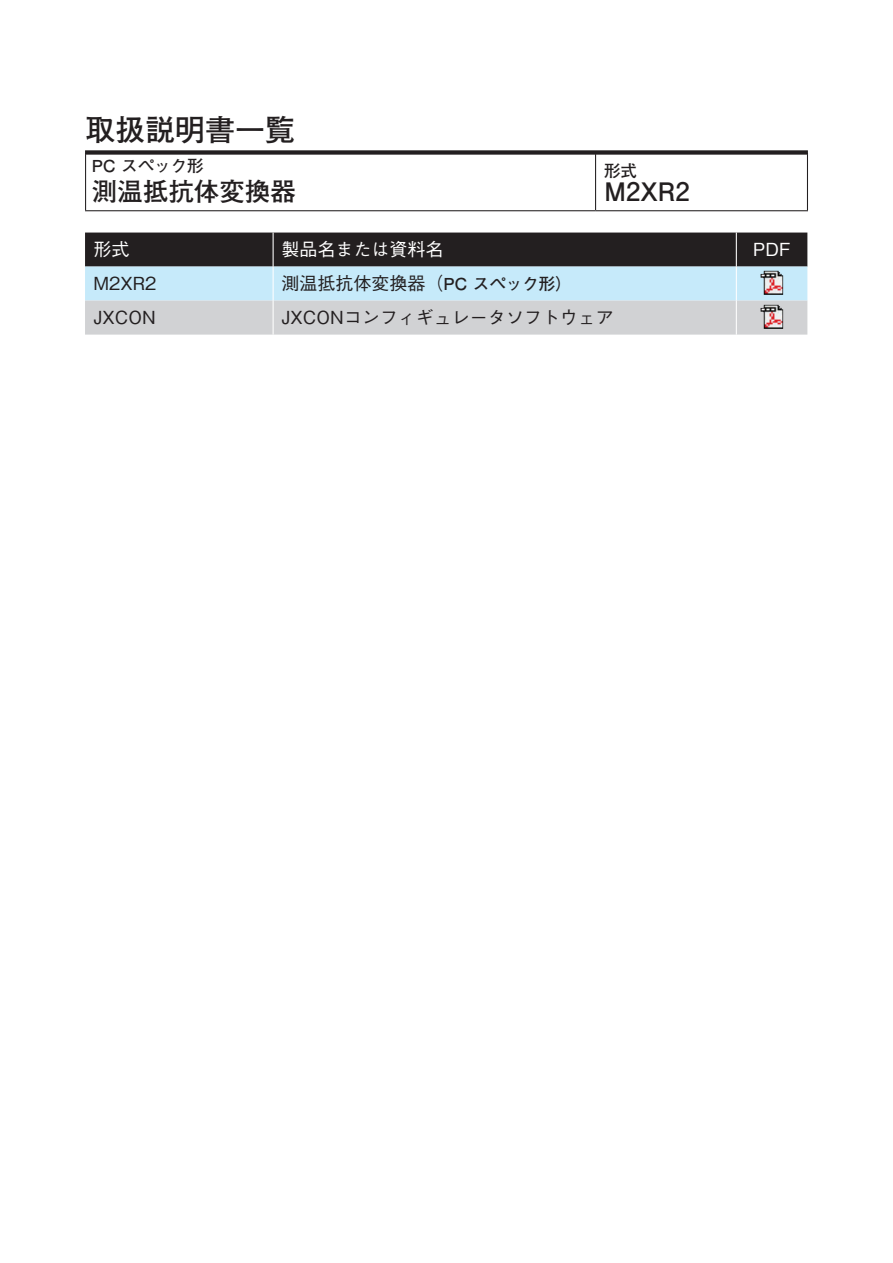
<style>
.page{position:relative;width:893px;height:1263px;background:#fff}
.page>*{position:absolute;margin:0;border:0;box-sizing:border-box;transform-origin:0 0}
.t1{font:700 30px "Futo Go B101 Pro";color:#231f20}
.t2{font:700 25.5px "Futo Go B101 Pro";color:#231f20}
.t3{font:500 18px "Gothic BBB Pro";color:#231f20}
.t4{font:500 18px "Gothic BBB Pro";color:#fff}
.t5{font:700 16.5px "Futo Go B101 Pro";color:#231f20}
.s1{font-family:"Futo Go B101 Pro";font-weight:700;font-size:16.5px}
</style>
<div class="page">
<div style="left:85px;top:150px;width:723px;height:5px;background:#231f20"></div>
<hr style="left:595px;top:154px;width:1px;height:56px;background:#231f20">
<hr style="left:85px;top:154px;width:1px;height:56px;background:#231f20">
<hr style="left:807px;top:154px;width:1px;height:56px;background:#231f20">
<hr style="left:85px;top:210px;width:511px;height:1px;background:#231f20">
<hr style="left:596px;top:210px;width:212px;height:1px;background:#231f20">
<svg style="left:85px;top:233px;width:722px;height:102px;background:#949ea5"></svg>
<hr style="left:273px;top:233px;width:1px;height:34px;background:#fff">
<hr style="left:736px;top:233px;width:1px;height:34px;background:#fff">
<hr style="left:273px;top:267px;width:1px;height:34px;background:#fff">
<hr style="left:736px;top:267px;width:1px;height:34px;background:#fff">
<hr style="left:273px;top:301px;width:1px;height:34px;background:#fff">
<hr style="left:736px;top:301px;width:1px;height:34px;background:#fff">
<img style="left:761px;top:271px;width:22px;height:24px">
<img style="left:761px;top:305px;width:22px;height:24px">
<h1 class="t1" style="left:85px;top:106px;width:211px">取扱説明書一覧</h1>
<p class="t5" style="left:92px;top:153px;width:113px">PC スペック形</p>
<h2 class="t2" style="left:92px;top:171px;width:205px">測温抵抗体変換器</h2>
<p class="t4" style="left:94px;top:235px;width:37px">形式</p>
<p class="t3" style="left:94px;top:269px;width:65px">M2XR2</p>
<p class="t4" style="left:282px;top:235px;width:163px">製品名または資料名</p>
<p class="t3" style="left:282px;top:269px;width:292px">測温抵抗体変換器（<span class="s1">PC スペック形(</span></p>
<p class="t5" style="left:604px;top:157px;width:34px">形式</p>
<h2 class="t2" style="left:604px;top:171px;width:87px">M2XR2</h2>
<p class="t3" style="left:94px;top:303px;width:64px">JXCON</p>
<p class="t3" style="left:282px;top:303px;width:334px">JXCONコンフィギュレータソフトウェア</p>
<p class="t4" style="left:753px;top:235px;width:39px">PDF</p>
</div>
